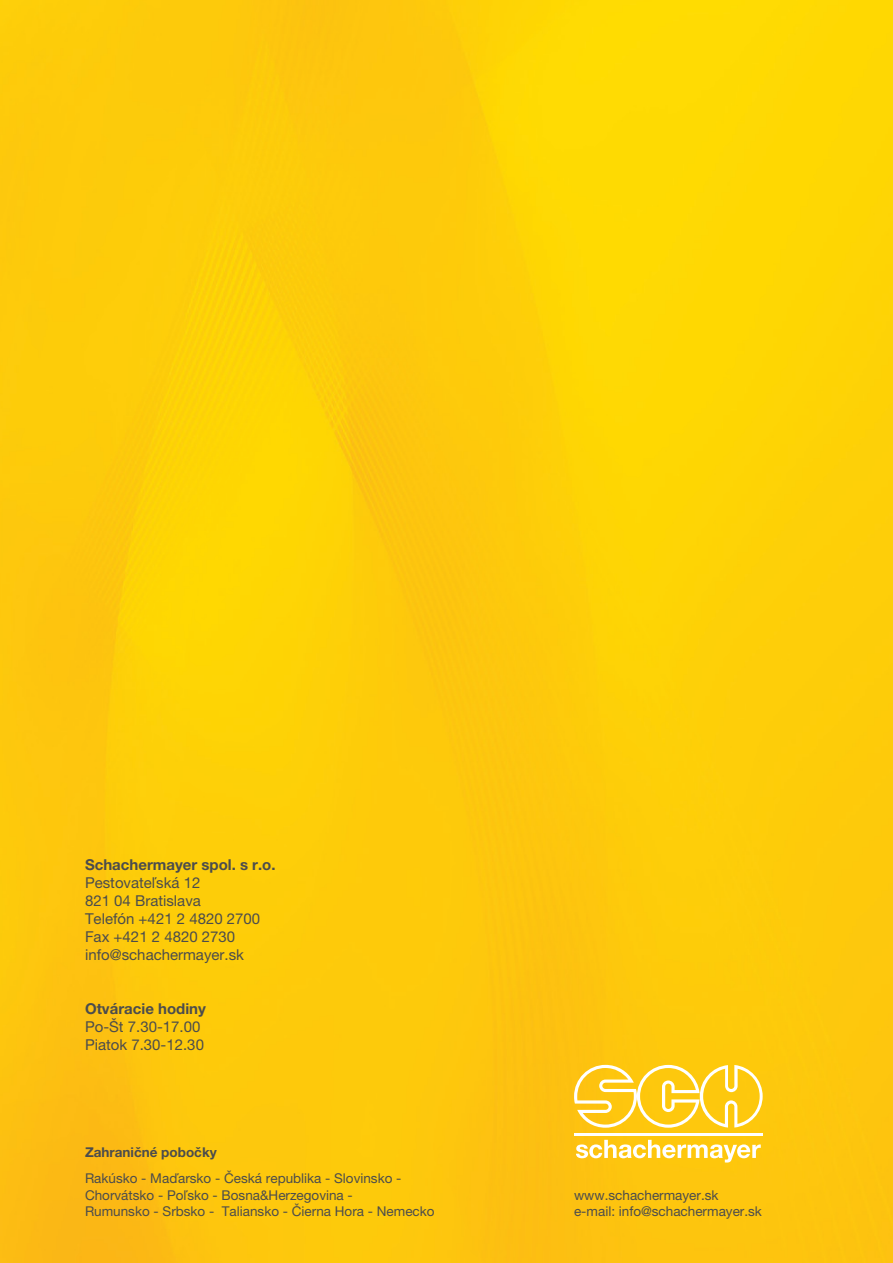
<style>
.page{position:relative;width:893px;height:1263px;background:#fff}
.page>*{position:absolute;margin:0;border:0;box-sizing:border-box;transform-origin:0 0}
.t1{font:15px "Helvetica Neue LT Pro";color:#4b4c4d}
.t2{font:700 15px "Helvetica Neue LT Pro";color:#4b4c4d}
.t3{font:13.5px/16.2px "Helvetica Neue LT Pro";color:#4b4c4d}
.t4{font:700 13.5px "Helvetica Neue LT Pro";color:#4b4c4d}
</style>
<div class="page">
<img style="left:0;top:0;width:893px;height:1263px">
<svg style="left:574px;top:1065px;width:189px;height:63px"></svg>
<svg style="left:576px;top:1140px;width:185px;height:22px"></svg>
<hr style="left:574px;top:1134px;width:189px;height:2px;background:#fff">
<p class="t2" style="left:85px;top:856px;width:192px">Schachermayer spol. s r.o.</p>
<p class="t1" style="left:85px;top:874px;width:117px">Pestovateľská 12</p>
<p class="t1" style="left:85px;top:892px;width:117px">821 04 Bratislava</p>
<p class="t1" style="left:85px;top:910px;width:177px">Telefón +421 2 4820 2700</p>
<p class="t1" style="left:85px;top:928px;width:152px">Fax +421 2 4820 2730</p>
<p class="t1" style="left:85px;top:946px;width:160px">info@schachermayer.sk</p>
<p class="t2" style="left:85px;top:1000px;width:122px">Otváracie hodiny</p>
<p class="t1" style="left:85px;top:1018px;width:117px">Po-Št 7.30-17.00</p>
<p class="t1" style="left:85px;top:1036px;width:120px">Piatok 7.30-12.30</p>
<p class="t4" style="left:85px;top:1143px;width:133px">Zahraničné pobočky</p>
<p class="t3" style="left:85px;top:1170px;width:318px">Rakúsko - Maďarsko - Česká republika - Slovinsko -</p>
<p class="t3" style="left:85px;top:1186px;width:351px">Chorvátsko - Poľsko - Bosna&amp;Herzegovina -<br>Rumunsko - Srbsko - Taliansko - Čierna Hora - Nemecko</p>
<p class="t3" style="left:574px;top:1187px;width:146px">www.schachermayer.sk</p>
<p class="t3" style="left:574px;top:1203px;width:189px">e-mail: info@schachermayer.sk</p>
</div>
